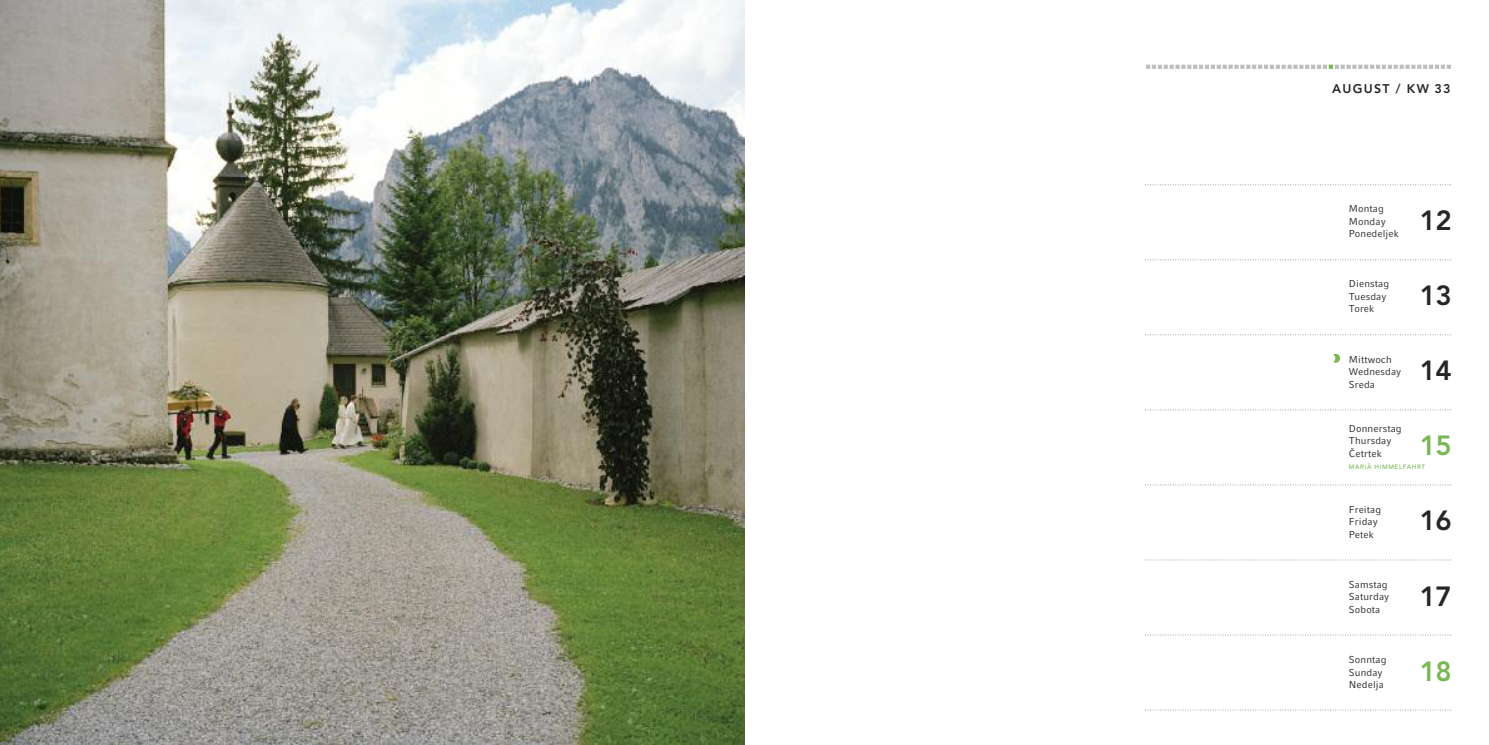
<style>
.page{position:relative;width:1489px;height:745px;background:#fff}
.page>*{position:absolute;margin:0;border:0;box-sizing:border-box;transform-origin:0 0}
.t1{font:800 27.5px "Avenir";letter-spacing:-.025em;color:#272627}
.t2{font:800 27.5px "Avenir";color:#78b852}
.t3{font:800 12.5px "Avenir";letter-spacing:.1em;color:#272627}
.t4{font:10px/12.5px "Compatil Fact LT";letter-spacing:.01em;color:#272627}
.t5{font:500 6.25px "Avenir";letter-spacing:.1em;color:#78b852}
.s1{font-family:"Compatil Fact LTCE"}
</style>
<div class="page">
<img style="left:0;top:0;width:744px;height:744px">
<svg style="left:1145px;top:184px;width:305px;height:1px"></svg>
<svg style="left:1145px;top:259px;width:305px;height:1px"></svg>
<svg style="left:1145px;top:334px;width:304px;height:1px"></svg>
<svg style="left:1145px;top:409px;width:304px;height:1px"></svg>
<svg style="left:1145px;top:484px;width:304px;height:1px"></svg>
<svg style="left:1145px;top:559px;width:304px;height:1px"></svg>
<svg style="left:1145px;top:634px;width:304px;height:1px"></svg>
<svg style="left:1145px;top:709px;width:304px;height:1px"></svg>
<svg style="left:1146px;top:64px;width:305px;height:5px"></svg>
<svg style="left:1330px;top:353px;width:9px;height:9px"></svg>
<div style="left:1326px;top:353px;width:9px;height:9px;background:#fff;border-radius:50%"></div>
<p class="t3" style="left:1332px;top:81px;width:120px">AUGUST / KW 33</p>
<p class="t4" style="left:1348px;top:202px;width:51px">Montag<br>Monday<br>Ponedeljek</p>
<p class="t4" style="left:1348px;top:277px;width:42px">Dienstag<br>Tuesday<br>Torek</p>
<h1 class="t1" style="left:1419px;top:204px;width:33px">12</h1>
<h1 class="t1" style="left:1419px;top:279px;width:33px">13</h1>
<p class="t4" style="left:1348px;top:353px;width:54px">Mittwoch<br>Wednesday<br>Sreda</p>
<p class="t4" style="left:1348px;top:421px;width:54px">Donnerstag<br>Thursday<br><span class="s1">Č</span>etrtek</p>
<p class="t5" style="left:1348px;top:463px;width:78px">MARIÄ HIMMELFAHRT</p>
<p class="t4" style="left:1348px;top:502px;width:34px">Freitag<br>Friday<br>Petek</p>
<h1 class="t1" style="left:1419px;top:354px;width:33px">14</h1>
<h1 class="t2" style="left:1419px;top:429px;width:33px">15</h1>
<h1 class="t1" style="left:1419px;top:504px;width:33px">16</h1>
<p class="t4" style="left:1348px;top:577px;width:42px">Samstag<br>Saturday<br>Sobota</p>
<p class="t4" style="left:1348px;top:653px;width:39px">Sonntag<br>Sunday<br>Nedelja</p>
<h1 class="t1" style="left:1419px;top:579px;width:33px">17</h1>
<h1 class="t2" style="left:1419px;top:654px;width:33px">18</h1>
</div>
